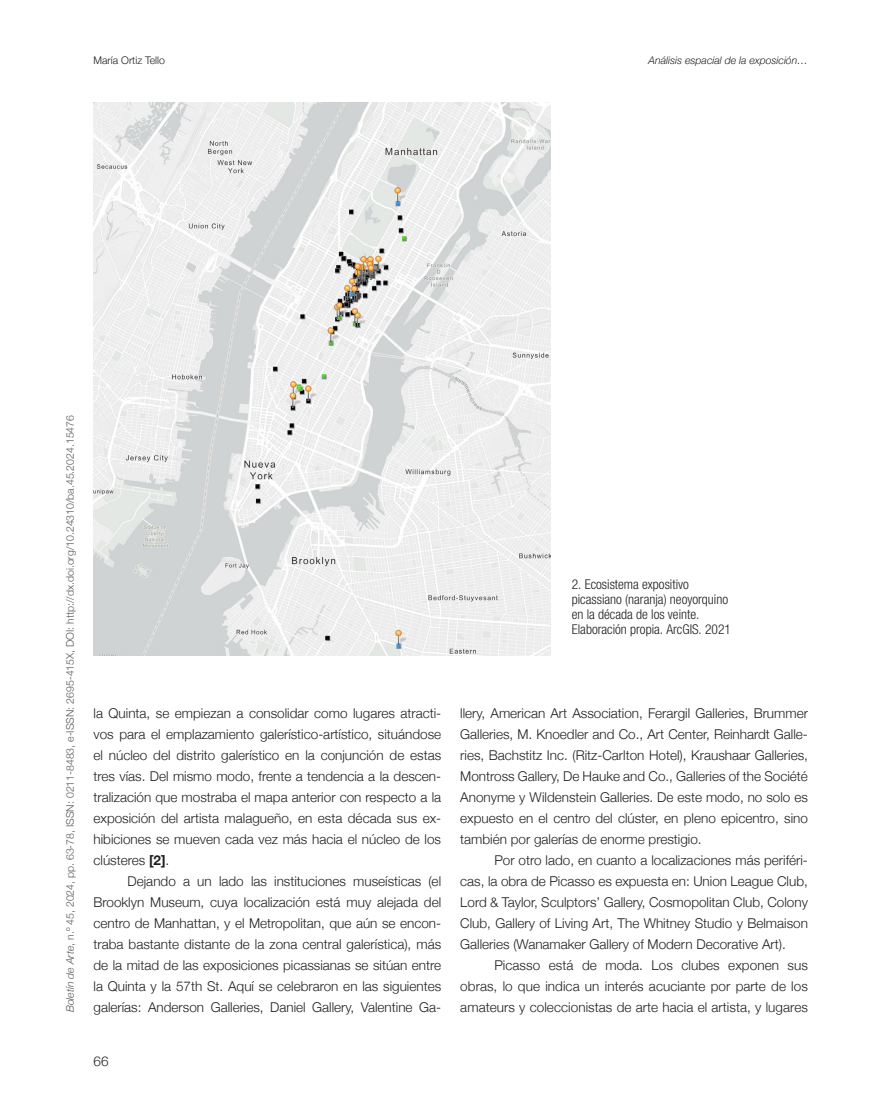
<style>
.page{position:relative;width:893px;height:1106px;background:#fff}
.page>*{position:absolute;margin:0;border:0;box-sizing:border-box;transform-origin:0 0}
.t1{font:300 13.5px/21px "Helvetica Neue";color:#231f20;text-align:justify}
.t2{font:13.5px/15px "Helvetica Neue LT 47 Lt Cn";color:#231f20}
.t3{font:300 10.5px "Helvetica Neue";color:#57585a}
.t4{font:italic 300 10.5px "Helvetica Neue";color:#231f20}
.t5{font:300 10.5px "Helvetica Neue";color:#231f20}
.s1{font-style:italic}
.s2{font-weight:700}
</style>
<div class="page">
<img style="left:94px;top:102px;width:456px;height:553px">
<p class="t5" style="left:94px;top:52px;width:73px">María Ortiz Tello</p>
<p class="t4" style="left:648px;top:52px;width:161px">Análisis espacial de la exposición…</p>
<p class="t3" style="left:62px;top:1012px;width:599px;rotate:-90deg"><span class="s1">Boletín de Arte</span>, n.º 45, 2024, pp. 63-78, ISSN: 0211-8483, e-ISSN: 2695-415X, DOI: http://dx.doi.org/10.24310/ba.45.2024.15476</p>
<p class="t1" style="left:94px;top:702px;width:349px">la Quinta, se empiezan a consolidar como lugares atracti&shy;vos para el emplazamiento galerístico-artístico, situándose el núcleo del distrito galerístico en la conjunción de estas tres vías. Del mismo modo, frente a tendencia a la descen&shy;tralización que mostraba el mapa anterior con respecto a la exposición del artista malagueño, en esta década sus ex&shy;hibiciones se mueven cada vez más hacia el núcleo de los clústeres <span class="s2">[2]</span>.</p>
<p class="t1" style="left:94px;top:870px;width:349px;text-indent:34px">Dejando a un lado las instituciones museísticas (el Brooklyn Museum, cuya localización está muy alejada del centro de Manhattan, y el Metropolitan, que aún se encon&shy;traba bastante distante de la zona central galerística), más de la mitad de las exposiciones picassianas se sitúan entre la Quinta y la 57th St. Aquí se celebraron en las siguientes galerías: Anderson Galleries, Daniel Gallery, Valentine Ga-</p>
<p class="t1" style="left:94px;top:1049px;width:17px">66</p>
<p class="t2" style="left:572px;top:577px;width:161px">2. Ecosistema expositivo picassiano (naranja) neoyorquino en la década de los veinte.<br>Elaboración propia. ArcGIS. 2021</p>
<p class="t1" style="left:460px;top:702px;width:349px">llery, American Art Association, Ferargil Galleries, Brummer Galleries, M. Knoedler and Co., Art Center, Reinhardt Galle&shy;ries, Bachstitz Inc. (Ritz-Carlton Hotel), Kraushaar Galleries, Montross Gallery, De Hauke and Co., Galleries of the Société Anonyme y Wildenstein Galleries. De este modo, no solo es expuesto en el centro del clúster, en pleno epicentro, sino también por galerías de enorme prestigio.</p>
<p class="t1" style="left:460px;top:849px;width:349px;text-indent:34px">Por otro lado, en cuanto a localizaciones más periféri&shy;cas, la obra de Picasso es expuesta en: Union League Club, Lord &amp; Taylor, Sculptors’ Gallery, Cosmopolitan Club, Colony Club, Gallery of Living Art, The Whitney Studio y Belmaison Galleries (Wanamaker Gallery of Modern Decorative Art).</p>
<p class="t1" style="left:460px;top:954px;width:349px;text-indent:34px">Picasso está de moda. Los clubes exponen sus obras, lo que indica un interés acuciante por parte de los amateurs y coleccionistas de arte hacia el artista, y lugares</p>
</div>
